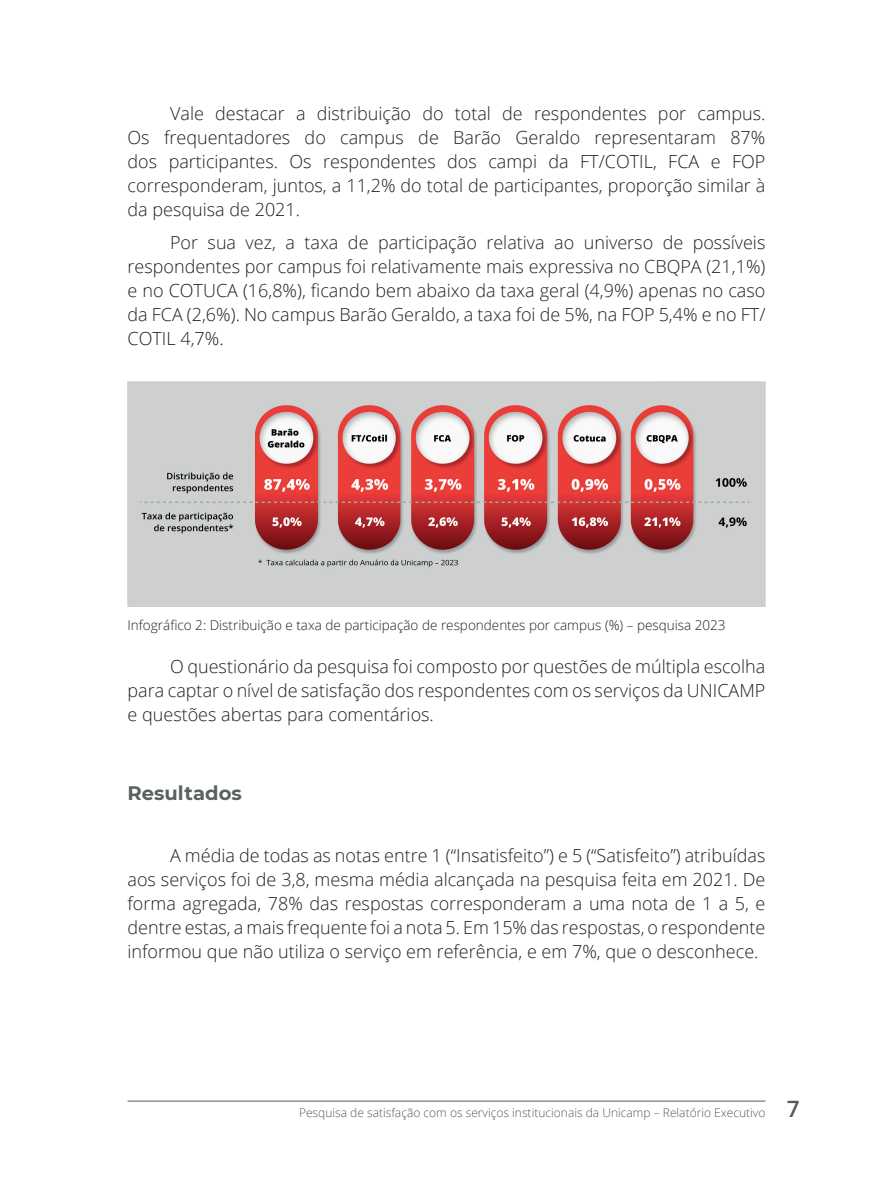
<style>
.page{position:relative;width:893px;height:1191px;background:#fff}
.page>*{position:absolute;margin:0;border:0;box-sizing:border-box;transform-origin:0 0}
.t1{font:700 19.5px "Montserrat";color:#5b6061}
.t2{font:300 18px/24px "Open Sans";color:#231f20;text-align:justify}
.t3{font:300 13.5px "Open Sans";color:#231f20}
.t4{font:300 12px "Open Sans";color:#57585a}
.s1{font-weight:600;font-size:22.5px}
</style>
<div class="page">
<hr style="left:128px;top:1100px;width:637px;height:1px;background:#6c6d70">
<img style="left:128px;top:381px;width:637px;height:225px">
<p class="t2" style="left:128px;top:101px;width:639px;text-indent:43px">Vale destacar a distribuição do total de respondentes por campus.<br>Os frequentadores do campus de Barão Geraldo representaram 87% dos participantes. Os respondentes dos campi da FT/COTIL, FCA e FOP corresponderam, juntos, a 11,2% do total de participantes, proporção similar à da pesquisa de 2021.</p>
<p class="t2" style="left:128px;top:230px;width:639px;text-indent:43px">Por sua vez, a taxa de participação relativa ao universo de possíveis respondentes por campus foi relativamente mais expressiva no CBQPA (21,1%) e no COTUCA (16,8%), ficando bem abaixo da taxa geral (4,9%) apenas no caso da FCA (2,6%). No campus Barão Geraldo, a taxa foi de 5%, na FOP 5,4% e no FT/ COTIL 4,7%.</p>
<p class="t3" style="left:128px;top:615px;width:600px">Infográfico 2: Distribuição e taxa de participação de respondentes por campus (%) – pesquisa 2023</p>
<p class="t2" style="left:128px;top:653px;width:639px;text-indent:43px">O questionário da pesquisa foi composto por questões de múltipla escolha para captar o nível de satisfação dos respondentes com os serviços da UNICAMP e questões abertas para comentários.</p>
<p class="t1" style="left:128px;top:779px;width:116px">Resultados</p>
<p class="t2" style="left:128px;top:843px;width:639px;text-indent:43px">A média de todas as notas entre 1 (“Insatisfeito”) e 5 (“Satisfeito”) atribuídas aos serviços foi de 3,8, mesma média alcançada na pesquisa feita em 2021. De forma agregada, 78% das respostas corresponderam a uma nota de 1 a 5, e dentre estas, a mais frequente foi a nota 5. Em 15% das respostas, o respondente informou que não utiliza o serviço em referência, e em 7%, que o desconhece.</p>
<p class="t4" style="left:299px;top:1104px;width:502px">Pesquisa de satisfação com os serviços institucionais da Unicamp – Relatório Executivo <span class="s1">7</span></p>
</div>
